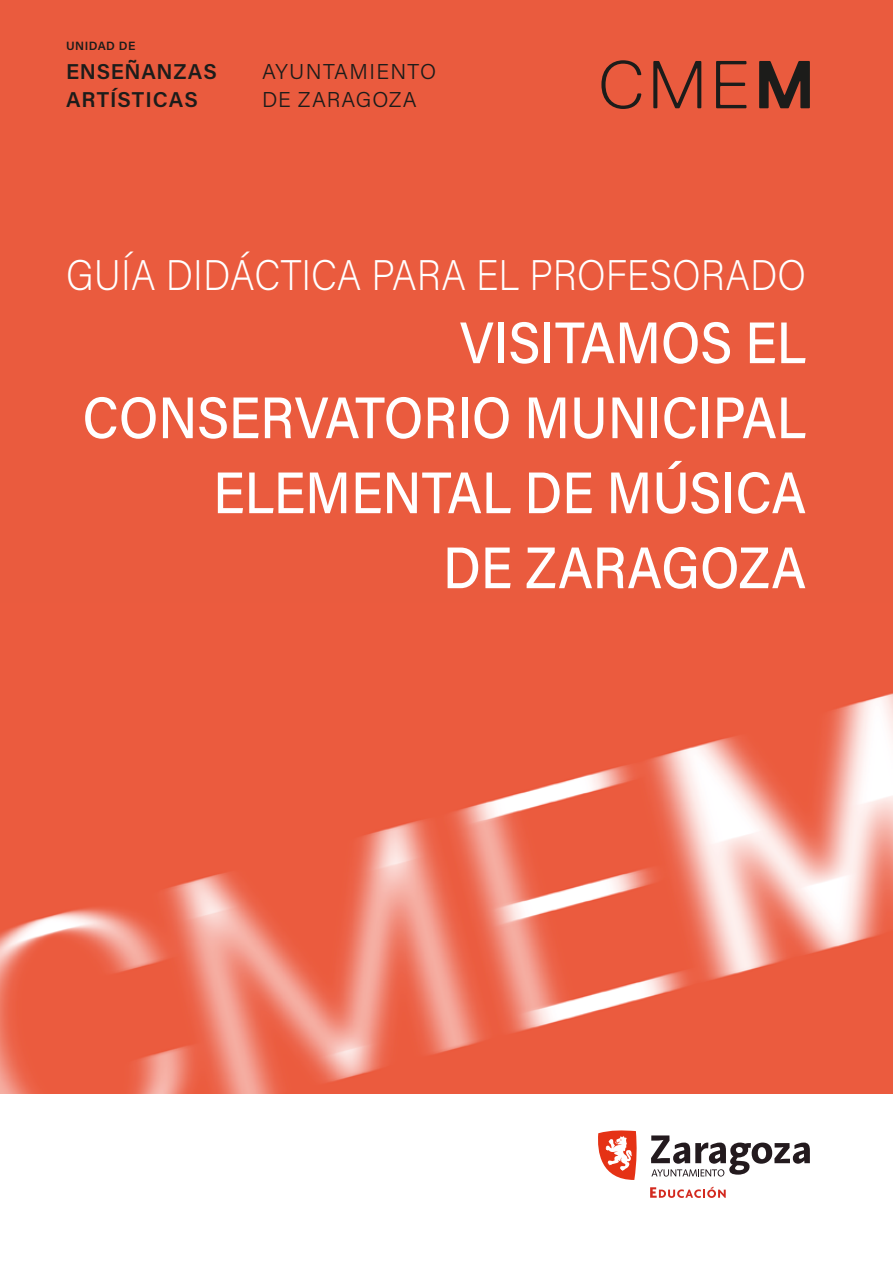
<style>
.page{position:relative;width:893px;height:1263px;background:#ea5b3e}
.page>*{position:absolute;margin:0;border:0;box-sizing:border-box;transform-origin:0 0}
.t1{font:500 58.5px/75px "Acumin Pro";letter-spacing:-.005em;color:#fff;text-align:right;scale:.9 1}
.t2{font:200 42.75px "Acumin Pro";color:#fff;scale:.9 1}
.t3{font:300 21.45px/28.5px "Acumin Pro";letter-spacing:.06em;color:#1c1c1a}
.t4{font:600 21.45px/28.5px "Acumin Pro";letter-spacing:.04em;color:#1c1c1a}
.t5{font:600 12px "Acumin Pro";letter-spacing:.035em;color:#1c1c1a}
</style>
<div class="page">
<img style="left:0;top:693px;width:893px;height:402px">
<div style="left:0;top:1095px;width:893px;height:168px;background:#fff"></div>
<svg style="left:650px;top:1186px;width:76px;height:12px"></svg>
<svg style="left:598px;top:1130px;width:39px;height:50px"></svg>
<svg style="left:651px;top:1135px;width:159px;height:41px"></svg>
<svg style="left:601px;top:60px;width:40px;height:49px"></svg>
<svg style="left:653px;top:61px;width:48px;height:47px"></svg>
<svg style="left:716px;top:61px;width:30px;height:47px"></svg>
<svg style="left:759px;top:61px;width:51px;height:47px"></svg>
<p class="t5" style="left:66px;top:37px;width:71px">UNIDAD DE</p>
<p class="t4" style="left:66px;top:56px;width:152px">ENSEÑANZAS<br>ARTÍSTICAS</p>
<p class="t3" style="left:262px;top:56px;width:176px">AYUNTAMIENTO<br>DE ZARAGOZA</p>
<p class="t2" style="left:66px;top:246px;width:824px">GUÍA DIDÁCTICA PARA EL PROFESORADO</p>
<p class="t1" style="left:82px;top:303px;width:806px">VISITAMOS EL<br>CONSERVATORIO MUNICIPAL<br>ELEMENTAL DE MÚSICA<br>DE ZARAGOZA</p>
</div>
